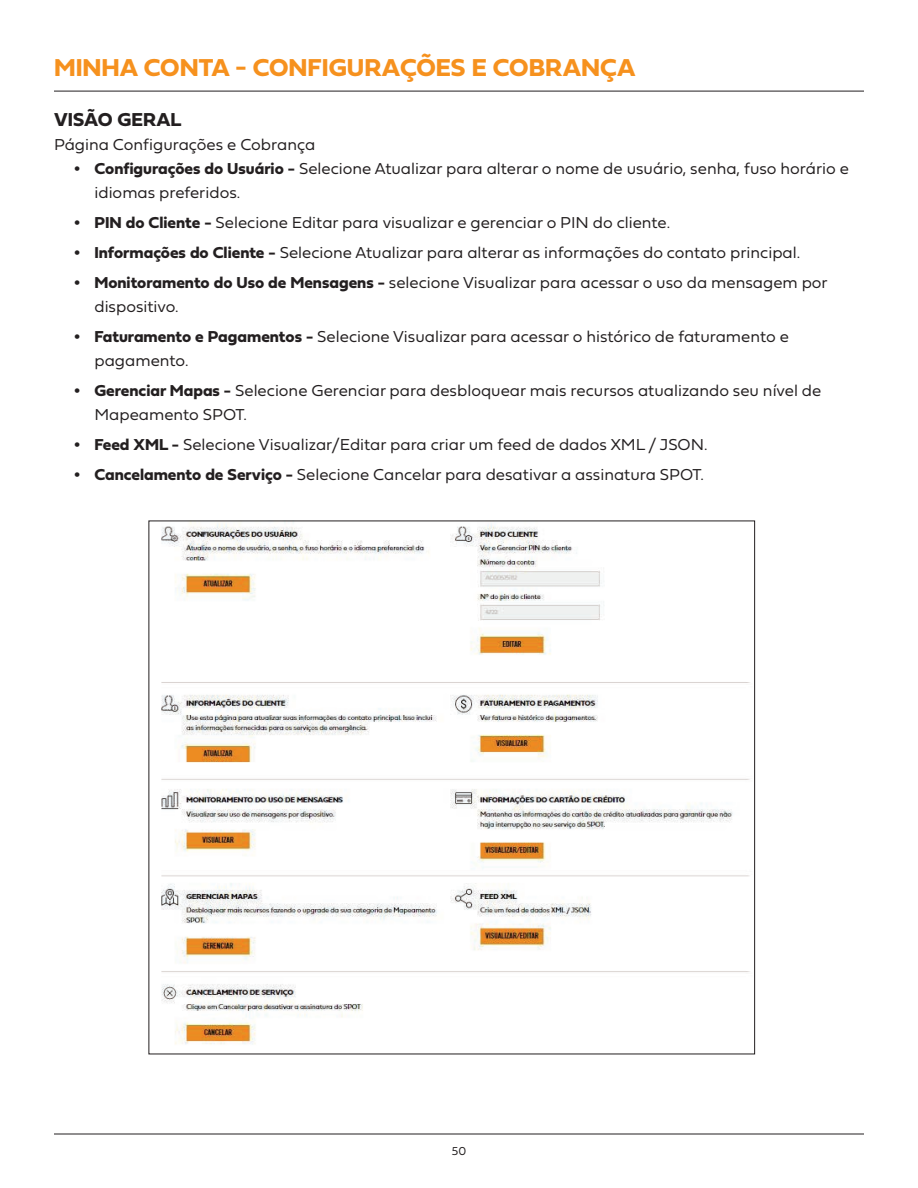
<style>
.page{position:relative;width:918px;height:1188px;background:#fff}
.page>*{position:absolute;margin:0;border:0;box-sizing:border-box;transform-origin:0 0}
.t1{font:25.5px "Fieldwork Geo Bold";color:#f6911e}
.t2{font:19.5px "Fieldwork Geo Bold";color:#231f20}
.t3{font:16.5px/24px "Fieldwork Geo Light";color:#231f20}
.t4{font:12px "Fieldwork Geo Light";color:#231f20}
.s1{font-family:"Fieldwork Geo Bold"}
</style>
<div class="page">
<hr style="left:54px;top:1134px;width:810px;height:1px;background:#231f20">
<hr style="left:54px;top:91px;width:810px;height:1px;background:#231f20">
<img style="left:161px;top:523px;width:589px;height:522px">
<h1 class="t1" style="left:54px;top:47px;width:583px">MINHA CONTA - CONFIGURAÇÕES E COBRANÇA</h1>
<p class="t2" style="left:54px;top:104px;width:129px">VISÃO GERAL</p>
<p class="t3" style="left:54px;top:132px;width:263px">Página Configurações e Cobrança</p>
<p class="t3" style="left:94px;top:156px;width:756px;text-indent:-20px"><span class="s1">• Configurações do Usuário -</span> Selecione Atualizar para alterar o nome de usuário, senha, fuso horário e idiomas preferidos.</p>
<p class="t3" style="left:74px;top:210px;width:598px"><span class="s1">• PIN do Cliente -</span> Selecione Editar para visualizar e gerenciar o PIN do cliente.</p>
<p class="t3" style="left:74px;top:240px;width:728px"><span class="s1">• Informações do Cliente -</span> Selecione Atualizar para alterar as informações do contato principal.</p>
<p class="t3" style="left:94px;top:270px;width:735px;text-indent:-20px"><span class="s1">• Monitoramento do Uso de Mensagens -</span> selecione Visualizar para acessar o uso da mensagem por dispositivo.</p>
<p class="t3" style="left:94px;top:324px;width:696px;text-indent:-20px"><span class="s1">• Faturamento e Pagamentos -</span> Selecione Visualizar para acessar o histórico de faturamento e pagamento.</p>
<p class="t3" style="left:94px;top:378px;width:728px;text-indent:-20px"><span class="s1">• Gerenciar Mapas -</span> Selecione Gerenciar para desbloquear mais recursos atualizando seu nível de<br>Mapeamento SPOT.</p>
<p class="t3" style="left:74px;top:432px;width:635px"><span class="s1">• Feed XML -</span> Selecione Visualizar/Editar para criar um feed de dados XML / JSON.</p>
<p class="t3" style="left:74px;top:462px;width:631px"><span class="s1">• Cancelamento de Serviço -</span> Selecione Cancelar para desativar a assinatura SPOT.</p>
<p class="t4" style="left:452px;top:1142px;width:16px">50</p>
</div>
